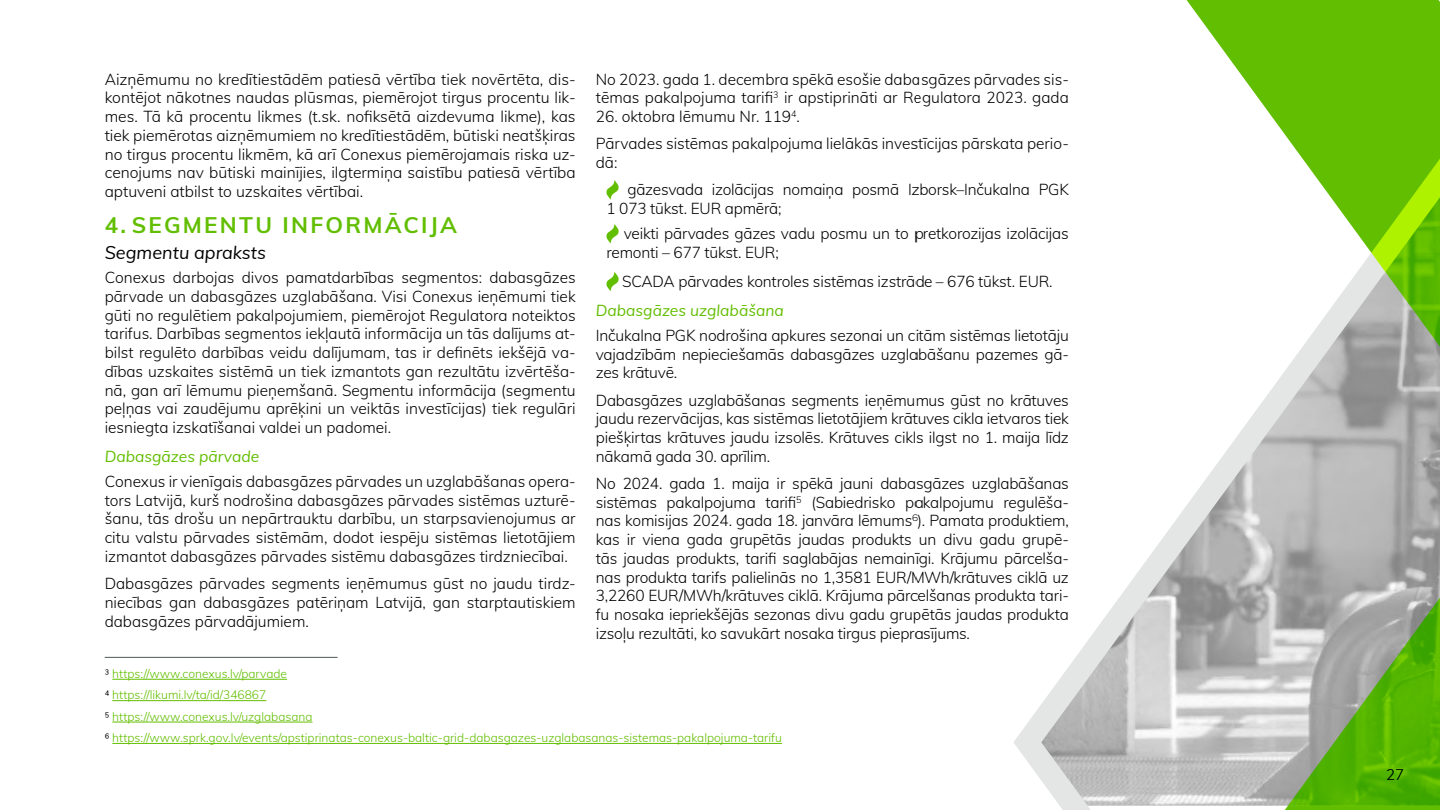
<style>
.page{position:relative;width:1440px;height:810px;background:#fff}
.page>*{position:absolute;margin:0;border:0;box-sizing:border-box;transform-origin:0 0}
.t1{font:700 22.5px "Mulish";letter-spacing:.1em;color:#62be00}
.t2{font:italic 18px "Mulish";color:#000}
.t3{font:300 15.6px/18.8px "Mulish";letter-spacing:-.005em;color:#000;text-align:justify}
.t4{font:italic 15.6px "Mulish";color:#62be00}
.t5{font:300 15px "Mulish";color:#000}
.t6{font:300 12px/21.4px "Mulish";color:#62be00}
.s1{color:#000}
</style>
<div class="page">
<hr style="left:105px;top:657px;width:233px;height:1px;background:#505559">
<hr style="left:112px;top:679px;width:175px;height:1px;background:#62be00">
<hr style="left:112px;top:700px;width:154px;height:1px;background:#62be00">
<hr style="left:112px;top:722px;width:201px;height:1px;background:#62be00">
<hr style="left:112px;top:743px;width:670px;height:1px;background:#62be00">
<svg style="left:606px;top:180px;width:13px;height:20px"></svg>
<svg style="left:606px;top:224px;width:13px;height:20px"></svg>
<svg style="left:606px;top:272px;width:13px;height:20px"></svg>
<svg style="left:1013px;top:0;width:427px;height:810px"></svg>
<p class="t3" style="left:105px;top:69px;width:472px">Aizņēmumu no kredītiestādēm patiesā vērtība tiek novērtēta, dis&shy;kontējot nākotnes naudas plūsmas, piemērojot tirgus procentu lik&shy;mes. Tā kā procentu likmes (t.sk. nofiksētā aizdevuma likme), kas tiek piemērotas aizņēmumiem no kredītiestādēm, būtiski neatšķiras no tirgus procentu likmēm, kā arī Conexus piemērojamais riska uz&shy;cenojums nav būtiski mainījies, ilgtermiņa saistību patiesā vērtība aptuveni atbilst to uzskaites vērtībai.</p>
<h1 class="t1" style="left:105px;top:208px;width:354px">4. SEGMENTU INFORMĀCIJA</h1>
<p class="t2" style="left:105px;top:239px;width:163px">Segmentu apraksts</p>
<p class="t3" style="left:105px;top:268px;width:472px">Conexus darbojas divos pamatdarbības segmentos: dabasgāzes pārvade un dabasgāzes uzglabāšana. Visi Conexus ieņēmumi tiek gūti no regulētiem pakalpojumiem, piemērojot Regulatora noteiktos tarifus. Darbības segmentos iekļautā informācija un tās dalījums at&shy;bilst regulēto darbības veidu dalījumam, tas ir definēts iekšējā va&shy;dības uzskaites sistēmā un tiek izmantots gan rezultātu izvērtēša&shy;nā, gan arī lēmumu pieņemšanā. Segmentu informācija (segmentu peļņas vai zaudējumu aprēķini un veiktās investīcijas) tiek regulāri iesniegta izskatīšanai valdei un padomei.</p>
<p class="t4" style="left:105px;top:445px;width:156px">Dabasgāzes pārvade</p>
<p class="t3" style="left:105px;top:471px;width:472px">Conexus ir vienīgais dabasgāzes pārvades un uzglabāšanas opera&shy;tors Latvijā, kurš nodrošina dabasgāzes pārvades sistēmas uzturē&shy;šanu, tās drošu un nepārtrauktu darbību, un starpsavienojumus ar citu valstu pārvades sistēmām, dodot iespēju sistēmas lietotājiem izmantot dabasgāzes pārvades sistēmu dabasgāzes tirdzniecībai.</p>
<p class="t3" style="left:105px;top:573px;width:472px">Dabasgāzes pārvades segments ieņēmumus gūst no jaudu tirdz&shy;niecības gan dabasgāzes patēriņam Latvijā, gan starptautiskiem dabasgāzes pārvadājumiem.</p>
<p class="t3" style="left:596px;top:69px;width:475px">No 2023. gada 1. decembra spēkā esošie dabasgāzes pārvades sis&shy;tēmas pakalpojuma tarifi<sup>3</sup> ir apstiprināti ar Regulatora 2023. gada</p>
<p class="t3" style="left:596px;top:102px;width:475px;line-height:27.2px">26. oktobra lēmumu Nr. 119<sup>4</sup>.<br>Pārvades sistēmas pakalpojuma lielākās investīcijas pārskata perio-</p>
<p class="t3" style="left:596px;top:152px;width:23px">dā:</p>
<p class="t3" style="left:606px;top:180px;width:464px;text-indent:21px">gāzesvada izolācijas nomaiņa posmā Izborsk–Inčukalna PGK<br>1 073 tūkst. EUR apmērā;</p>
<p class="t3" style="left:606px;top:224px;width:464px;text-indent:17px">veikti pārvades gāzes vadu posmu un to pretkorozijas izolācijas remonti – 677 tūkst. EUR;</p>
<p class="t3" style="left:622px;top:271px;width:432px">SCADA pārvades kontroles sistēmas izstrāde – 676 tūkst. EUR.</p>
<p class="t4" style="left:596px;top:299px;width:190px">Dabasgāzes uzglabāšana</p>
<p class="t3" style="left:596px;top:325px;width:475px">Inčukalna PGK nodrošina apkures sezonai un citām sistēmas lietotāju vajadzībām nepieciešamās dabasgāzes uzglabāšanu pazemes gā&shy;zes krātuvē.</p>
<p class="t3" style="left:596px;top:390px;width:475px">Dabasgāzes uzglabāšanas segments ieņēmumus gūst no krātuves jaudu rezervācijas, kas sistēmas lietotājiem krātuves cikla ietvaros tiek piešķirtas krātuves jaudu izsolēs. Krātuves cikls ilgst no 1. maija līdz nākamā gada 30. aprīlim.</p>
<p class="t3" style="left:596px;top:473px;width:475px">No 2024. gada 1. maija ir spēkā jauni dabasgāzes uzglabāšanas sistēmas pakalpojuma tarifi<sup>5</sup> (Sabiedrisko pakalpojumu regulēša&shy;nas komisijas 2024. gada 18. janvāra lēmums<sup>6</sup>). Pamata produktiem, kas ir viena gada grupētās jaudas produkts un divu gadu grupē&shy;tās jaudas produkts, tarifi saglabājas nemainīgi. Krājumu pārcelša&shy;nas produkta tarifs palielinās no 1,3581 EUR/MWh/krātuves ciklā uz 3,2260 EUR/MWh/krātuves ciklā. Krājuma pārcelšanas produkta tari&shy;fu nosaka iepriekšējās sezonas divu gadu grupētās jaudas produkta izsoļu rezultāti, ko savukārt nosaka tirgus pieprasījums.</p>
<p class="t6" style="left:105px;top:662px;width:679px"><span class="s1">3</span> https://www.conexus.lv/parvade<br><span class="s1">4</span> https://likumi.lv/ta/id/346867<br><span class="s1">5</span> https://www.conexus.lv/uzglabasana<br><span class="s1">6</span> https://www.sprk.gov.lv/events/apstiprinatas-conexus-baltic-grid-dabasgazes-uzglabasanas-sistemas-pakalpojuma-tarifu</p>
<p class="t5" style="left:1386px;top:764px;width:19px">27</p>
</div>
